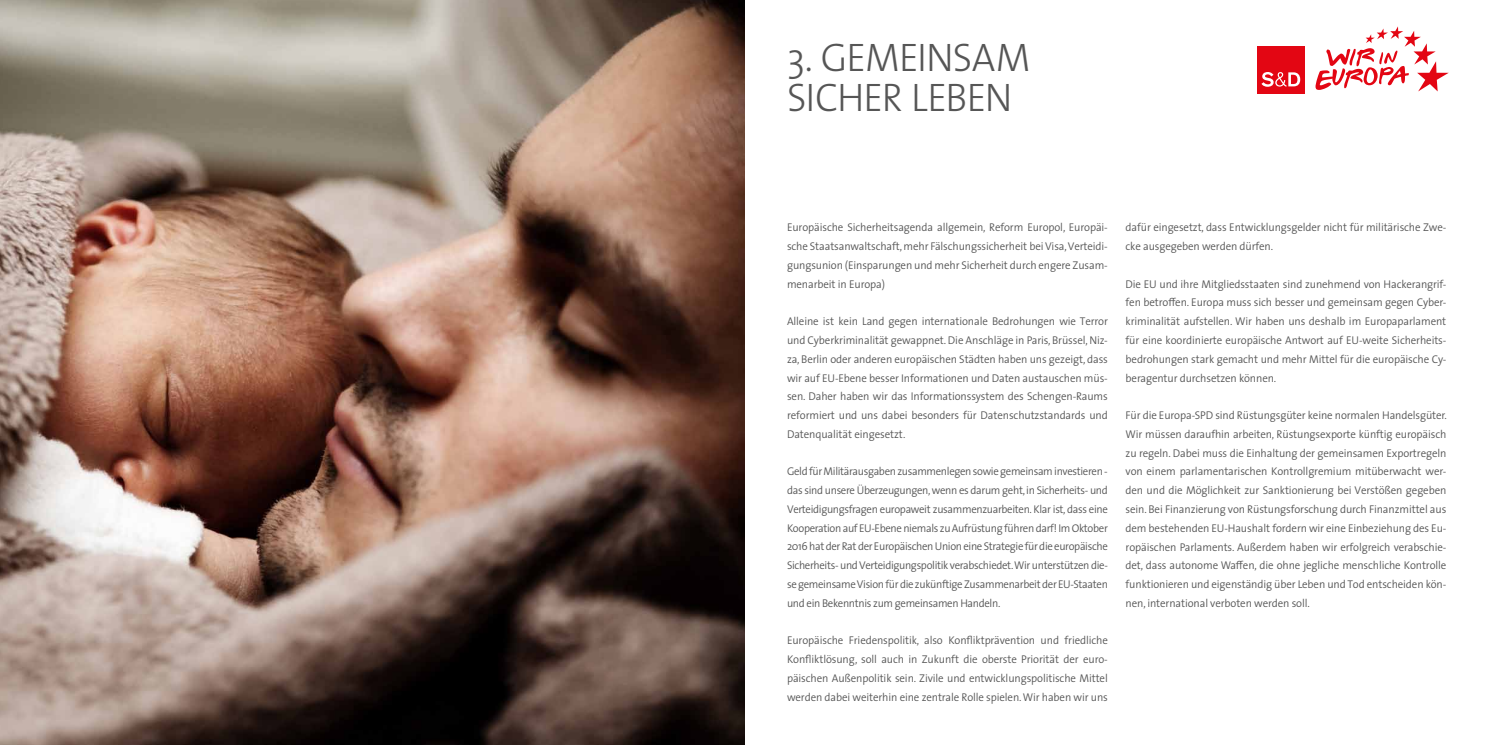
<style>
.page{position:relative;width:1489px;height:745px;background:#fff}
.page>*{position:absolute;margin:0;border:0;box-sizing:border-box;transform-origin:0 0}
.t1{font:300 40px "The Sans";color:#565656}
.t2{font:300 11.25px/18.8px "The Sans";letter-spacing:-.01em;color:#565656;text-align:justify}
.t3{font:300 11.25px/18.8px "The Sans";letter-spacing:-.01em;color:#565656;text-align:justify;scale:.96 1}
</style>
<div class="page">
<img style="left:0;top:0;width:744px;height:744px">
<div style="left:1257px;top:46px;width:47px;height:47px;background:#e30613"></div>
<svg style="left:1261px;top:72px;width:39px;height:15px"></svg>
<svg style="left:1315px;top:26px;width:133px;height:65px"></svg>
<h1 class="t1" style="left:787px;top:24px;width:132px">3. GEMEINSA</h1>
<h1 class="t1" style="left:995px;top:24px;width:36px">M</h1>
<h1 class="t1" style="left:787px;top:64px;width:20px">SICHER</h1>
<h1 class="t1" style="left:911px;top:64px;width:20px">LEBEN</h1>
<p class="t2" style="left:787px;top:218px;width:322px">Europäische Sicherheitsagenda allgemein, Reform Europol, Europäi&shy;sche Staatsanwaltschaft, mehr Fälschungssicherheit bei Visa, Verteidi&shy;gungsunion (Einsparungen und mehr Sicherheit durch engere Zusam&shy;menarbeit in Europa)</p>
<p class="t2" style="left:787px;top:311px;width:322px">Alleine ist kein Land gegen internationale Bedrohungen wie Terror und Cyberkriminalität gewappnet. Die Anschläge in Paris, Brüssel, Niz&shy;za, Berlin oder anderen europäischen Städten haben uns gezeigt, dass wir auf EU-Ebene besser Informationen und Daten austauschen müs&shy;sen. Daher haben wir das Informationssystem des Schengen-Raums reformiert und uns dabei besonders für Datenschutzstandards und Datenqualität eingesetzt.</p>
<p class="t3" style="left:787px;top:461px;width:336px">Geld für Militärausgaben zusammenlegen sowie gemeinsam investieren - das sind unsere Überzeugungen, wenn es darum geht, in Sicherheits- und Verteidigungsfragen europaweit zusammenzuarbeiten. Klar ist, dass eine Kooperation auf EU-Ebene niemals zu Aufrüstung führen darf! Im Oktober 2016 hat der Rat der Europäischen Union eine Strategie für die europäische Sicherheits- und Verteidigungspolitik verabschiedet. Wir unterstützen die&shy;se gemeinsame Vision für die zukünftige Zusammenarbeit der EU-Staaten und ein Bekenntnis zum gemeinsamen Handeln.</p>
<p class="t2" style="left:787px;top:630px;width:322px">Europäische Friedenspolitik, also Konfliktprävention und friedliche Konfliktlösung, soll auch in Zukunft die oberste Priorität der euro&shy;päischen Außenpolitik sein. Zivile und entwicklungspolitische Mittel werden dabei weiterhin eine zentrale Rolle spielen. Wir haben wir uns</p>
<p class="t2" style="left:1125px;top:218px;width:322px">dafür eingesetzt, dass Entwicklungsgelder nicht für militärische Zwe&shy;cke ausgegeben werden dürfen.</p>
<p class="t2" style="left:1125px;top:274px;width:322px">Die EU und ihre Mitgliedsstaaten sind zunehmend von Hackerangrif&shy;fen betroffen. Europa muss sich besser und gemeinsam gegen Cyber&shy;kriminalität aufstellen. Wir haben uns deshalb im Europaparlament für eine koordinierte europäische Antwort auf EU-weite Sicherheits&shy;bedrohungen stark gemacht und mehr Mittel für die europäische Cy&shy;beragentur durchsetzen können.</p>
<p class="t2" style="left:1125px;top:405px;width:323px">Für die Europa-SPD sind Rüstungsgüter keine normalen Handelsgüter.<br>Wir müssen daraufhin arbeiten, Rüstungsexporte künftig europäisch zu regeln. Dabei muss die Einhaltung der gemeinsamen Exportregeln von einem parlamentarischen Kontrollgremium mitüberwacht wer&shy;den und die Möglichkeit zur Sanktionierung bei Verstößen gegeben sein. Bei Finanzierung von Rüstungsforschung durch Finanzmittel aus dem bestehenden EU-Haushalt fordern wir eine Einbeziehung des Eu&shy;ropäischen Parlaments. Außerdem haben wir erfolgreich verabschie&shy;det, dass autonome Waffen, die ohne jegliche menschliche Kontrolle funktionieren und eigenständig über Leben und Tod entscheiden kön&shy;nen, international verboten werden soll.</p>
</div>
